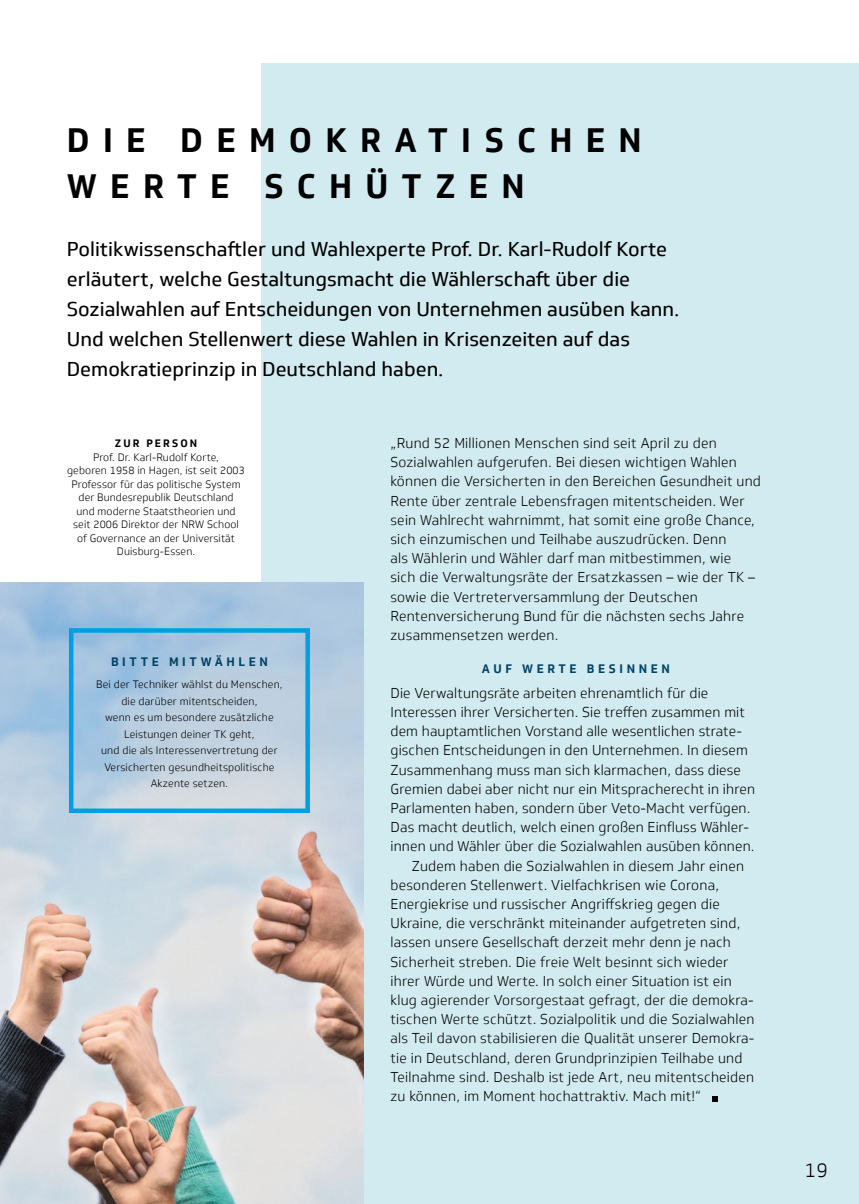
<style>
.page{position:relative;width:859px;height:1204px;background:#fff}
.page>*{position:absolute;margin:0;border:0;box-sizing:border-box;transform-origin:0 0}
.t1{font:700 33px/46.5px "Soleto TK Headline";letter-spacing:.4em;color:#000}
.t2{font:19.5px/30px "Soleto TK";color:#000}
.t3{font:300 19.5px "Soleto TK";color:#000}
.t4{font:300 13.95px/19.2px "Soleto TK";letter-spacing:.015em;color:#000}
.t5{font:700 12px "Soleto TK";letter-spacing:.3em;color:#004366}
.t6{font:300 10.5px/13.5px "Soleto TK";letter-spacing:.01em;color:#000;text-align:center}
.s1{font-weight:700}
</style>
<div class="page">
<div style="left:261px;top:64px;width:598px;height:1139px;background:#d2ebf0"></div>
<svg style="left:712px;top:1096px;width:5px;height:5px"></svg>
<img style="left:0;top:582px;width:364px;height:621px">
<svg style="left:69px;top:628px;width:241px;height:185px;background:#a8c9e0"></svg>
<h2 class="t1" style="left:67px;top:117px;width:576px">DIE DEMOKRATISCHEN<br>WERTE SCHÜTZEN</h2>
<h3 class="t2" style="left:67px;top:234px;width:614px">Politikwissenschaftler und Wahlexperte Prof. Dr. Karl-Rudolf Korte erläutert, welche Gestaltungsmacht die Wählerschaft über die Sozialwahlen auf Entscheidungen von Unternehmen ausüben kann.<br>Und welchen Stellenwert diese Wahlen in Krisenzeiten auf das Demokratieprinzip in Deutschland haben.</h3>
<p class="t6" style="left:67px;top:437px;width:179px"><span class="s1">ZUR PERSON<br></span>Prof. Dr. Karl-Rudolf Korte,<br>geboren 1958 in Hagen, ist seit 2003<br>Professor für das politische System der Bundesrepublik Deutschland<br>und moderne Staatstheorien und seit 2006 Direktor der NRW School of Governance an der Universität<br>Duisburg-Essen.</p>
<p class="t5" style="left:111px;top:653px;width:158px">BITTE MITWÄHLEN</p>
<p class="t6" style="left:96px;top:676px;width:188px;line-height:16.5px">Bei der Techniker wählst du Menschen, die darüber mitentscheiden,<br>wenn es um besondere zusätzliche<br>Leistungen deiner TK geht,<br>und die als Interessenvertretung der<br>Versicherten gesundheitspolitische<br>Akzente setzen.</p>
<p class="t4" style="left:390px;top:433px;width:372px">„Rund 52 Millionen Menschen sind seit April zu den Sozialwahlen aufgerufen. Bei diesen wichtigen Wahlen können die Versicherten in den Bereichen Gesundheit und Rente über zentrale Lebensfragen mitentscheiden. Wer sein Wahlrecht wahrnimmt, hat somit eine große Chance, sich einzumischen und Teilhabe auszudrücken. Denn<br>als Wählerin und Wähler darf man mitbestimmen, wie<br>sich die Verwaltungsräte der Ersatzkassen – wie der TK – sowie die Vertreterversammlung der Deutschen Rentenversicherung Bund für die nächsten sechs Jahre zusammensetzen werden.</p>
<p class="t5" style="left:482px;top:660px;width:189px">AUF WERTE BESINNEN</p>
<p class="t4" style="left:390px;top:683px;width:319px">Die Verwaltungsräte arbeiten ehrenamtlich für die</p>
<p class="t4" style="left:390px;top:702px;width:356px">Interessen ihrer Versicherten. Sie treffen zusammen mit</p>
<p class="t4" style="left:390px;top:721px;width:353px">dem hauptamtlichen Vorstand alle wesentlichen strate-</p>
<p class="t4" style="left:390px;top:741px;width:359px">gischen Entscheidungen in den Unternehmen. In diesem</p>
<p class="t4" style="left:390px;top:760px;width:352px">Zusammenhang muss man sich klarmachen, dass diese</p>
<p class="t4" style="left:390px;top:779px;width:366px">Gremien dabei aber nicht nur ein Mitspracherecht in ihren</p>
<p class="t4" style="left:390px;top:798px;width:361px">Parlamenten haben, sondern über Veto-Macht verfügen.</p>
<p class="t4" style="left:390px;top:817px;width:360px">Das macht deutlich, welch einen großen Einfluss Wähler-</p>
<p class="t4" style="left:390px;top:837px;width:365px">innen und Wähler über die Sozialwahlen ausüben können.</p>
<p class="t4" style="left:412px;top:856px;width:334px">Zudem haben die Sozialwahlen in diesem Jahr einen</p>
<p class="t4" style="left:390px;top:875px;width:330px">besonderen Stellenwert. Vielfachkrisen wie Corona,</p>
<p class="t4" style="left:390px;top:894px;width:331px">Energiekrise und russischer Angriffskrieg gegen die</p>
<p class="t4" style="left:390px;top:913px;width:351px">Ukraine, die verschränkt miteinander aufgetreten sind,</p>
<p class="t4" style="left:390px;top:933px;width:342px">lassen unsere Gesellschaft derzeit mehr denn je nach</p>
<p class="t4" style="left:390px;top:952px;width:340px">Sicherheit streben. Die freie Welt besinnt sich wieder</p>
<p class="t4" style="left:390px;top:971px;width:343px">ihrer Würde und Werte. In solch einer Situation ist ein</p>
<p class="t4" style="left:390px;top:990px;width:365px">klug agierender Vorsorgestaat gefragt, der die demokra-</p>
<p class="t4" style="left:390px;top:1009px;width:365px">tischen Werte schützt. Sozialpolitik und die Sozialwahlen</p>
<p class="t4" style="left:390px;top:1029px;width:365px">als Teil davon stabilisieren die Qualität unserer Demokra-</p>
<p class="t4" style="left:390px;top:1048px;width:353px">tie in Deutschland, deren Grundprinzipien Teilhabe und</p>
<p class="t4" style="left:390px;top:1067px;width:365px">Teilnahme sind. Deshalb ist jede Art, neu mitentscheiden</p>
<p class="t4" style="left:390px;top:1086px;width:312px">zu können, im Moment hochattraktiv. Mach mit!“</p>
<h2 class="t3" style="left:805px;top:1158px;width:25px">19</h2>
</div>
